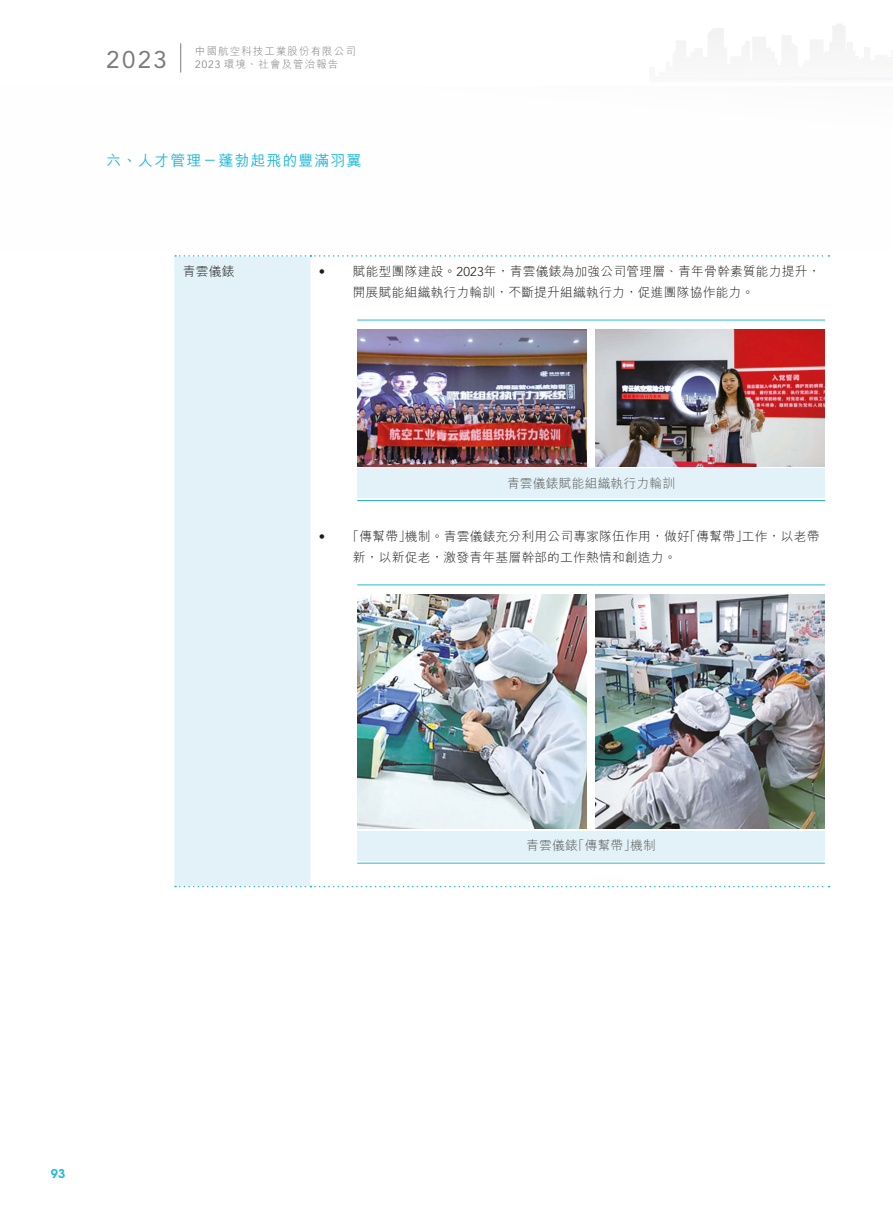
<style>
.page{position:relative;width:893px;height:1212px;background:#fff}
.page>*{position:absolute;margin:0;border:0;box-sizing:border-box;transform-origin:0 0}
.t1{font:24px "Avenir LT Std";color:#7c7b7b}
.t2{font:500 15px "M Hei HK";letter-spacing:.065em;color:#23b9d6}
.t3{font:300 12.75px/21px "M Hei HK";letter-spacing:.015em;color:#1c1c1b}
.t4{font:300 12.75px "M Hei HK";letter-spacing:.015em;color:#575756}
.t5{font:300 12.75px "Avenir LT Std";color:#1c1c1b}
.t6{font:600 12px "ITC Avant Garde Std";color:#23b9d6}
.t7{font:300 10.5px "M Hei HK";letter-spacing:.1em;color:#7c7b7b}
.s1{font-family:"Avenir LT Std"}
</style>
<div class="page">
<svg style="left:180px;top:24px;width:713px;height:56px"></svg>
<div style="left:174px;top:256px;width:136px;height:630px;background:#e2f2f8"></div>
<svg style="left:175px;top:255px;width:654px;height:2px"></svg>
<svg style="left:175px;top:886px;width:654px;height:1px"></svg>
<div style="left:357px;top:468px;width:468px;height:30px;background:#e2f2f8"></div>
<hr style="left:357px;top:320px;width:238px;height:1px;background:#23b9d6">
<hr style="left:595px;top:320px;width:230px;height:1px;background:#23b9d6">
<img style="left:357px;top:330px;width:230px;height:136px">
<img style="left:595px;top:330px;width:230px;height:136px">
<hr style="left:357px;top:500px;width:468px;height:1px;background:#23b9d6">
<div style="left:357px;top:831px;width:468px;height:29px;background:#e2f2f8"></div>
<hr style="left:357px;top:584px;width:238px;height:1px;background:#23b9d6">
<hr style="left:595px;top:584px;width:230px;height:1px;background:#23b9d6">
<img style="left:357px;top:595px;width:230px;height:234px">
<img style="left:595px;top:595px;width:230px;height:234px">
<hr style="left:357px;top:863px;width:468px;height:1px;background:#23b9d6">
<h1 class="t1" style="left:106px;top:46px;width:62px">2023</h1>
<p class="t7" style="left:195px;top:44px;width:162px">中國航空科技工業股份有限公司</p>
<p class="t7" style="left:195px;top:56px;width:145px"><span class="s1">2023</span> 環境、社會及管治報告</p>
<p class="t2" style="left:106px;top:150px;width:257px">六、人才管理－蓬勃起飛的豐滿羽翼</p>
<p class="t3" style="left:183px;top:260px;width:53px">青雲儀錶</p>
<p class="t5" style="left:319px;top:264px;width:8px">•</p>
<p class="t3" style="left:353px;top:260px;width:469px">賦能型團隊建設。<span class="s1">2023</span>年，青雲儀錶為加強公司管理層、青年骨幹素質能力提升，</p>
<p class="t3" style="left:353px;top:281px;width:403px">開展賦能組織執行力輪訓，不斷提升組織執行力，促進團隊協作能力。</p>
<p class="t4" style="left:507px;top:474px;width:170px">青雲儀錶賦能組織執行力輪訓</p>
<p class="t3" style="left:405px;top:525px;width:286px">機制。青雲儀錶充分利用公司專家隊伍作用，做好</p>
<p class="t3" style="left:353px;top:525px;width:325px;text-indent:-34px"><span class="s1">•</span> 「傳幫帶」<br>新，以新促老，激發青年基層幹部的工作熱情和創造力。</p>
<p class="t3" style="left:684px;top:525px;width:66px">「傳幫帶」</p>
<p class="t3" style="left:742px;top:525px;width:79px">工作，以老帶</p>
<p class="t4" style="left:526px;top:836px;width:53px">青雲儀錶</p>
<p class="t4" style="left:572px;top:836px;width:66px">「傳幫帶」</p>
<p class="t4" style="left:630px;top:836px;width:27px">機制</p>
<p class="t6" style="left:51px;top:1166px;width:16px">93</p>
</div>
